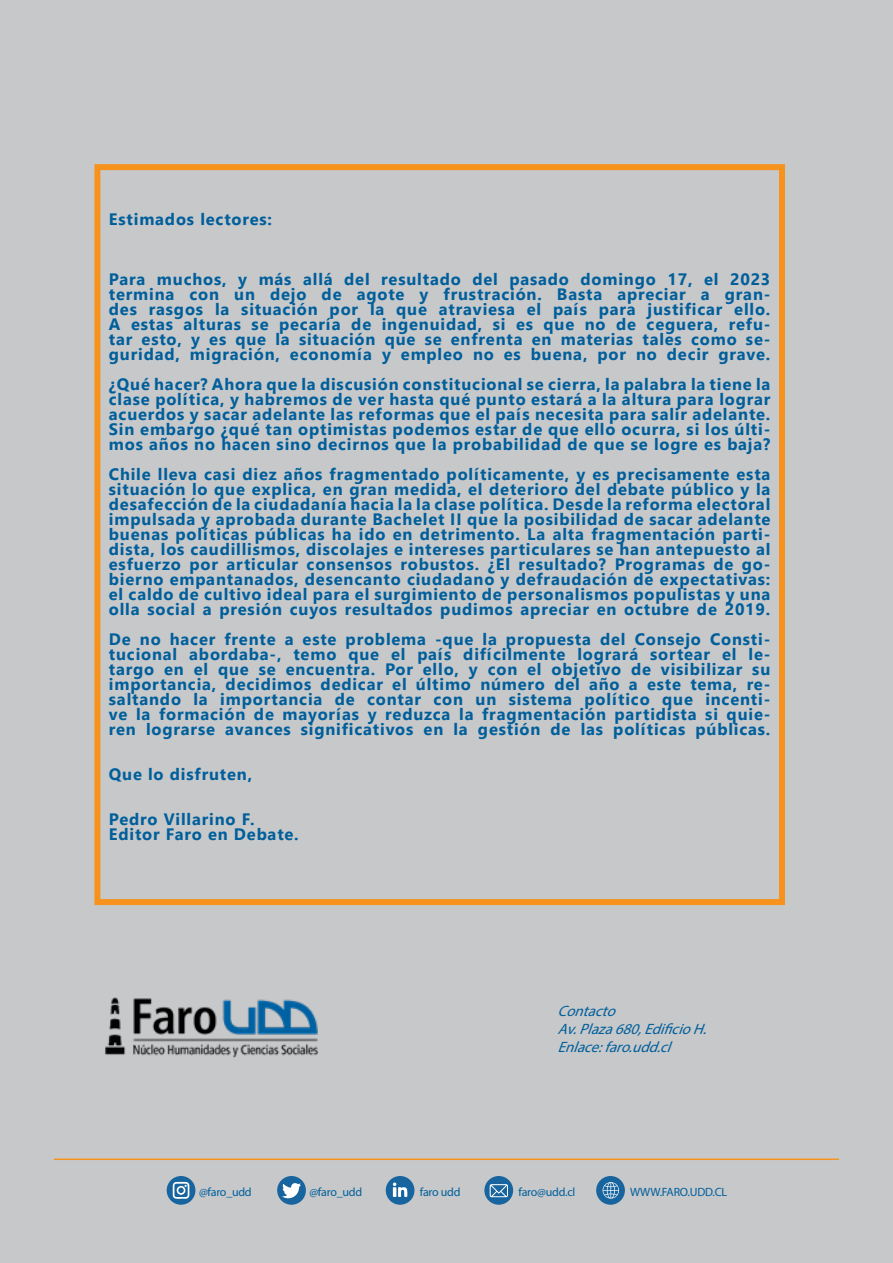
<style>
.page{position:relative;width:893px;height:1263px;background:#c7c8ca}
.page>*{position:absolute;margin:0;border:0;box-sizing:border-box;transform-origin:0 0}
.t1{font:700 16.5px/15px "Leelawadee UI";letter-spacing:.05em;color:#005f9b;text-align:justify}
.t2{font:italic 15px "Myriad Pro";color:#005f9b}
.t3{font:12px "Myriad Pro";letter-spacing:-.02em;color:#005f9b}
</style>
<div class="page">
<div style="left:94px;top:164px;width:691px;height:741px;border:6px solid #f7931d"></div>
<hr style="left:54px;top:1158px;width:785px;height:2px;background:#f7931d">
<svg style="left:484px;top:1176px;width:29px;height:29px"></svg>
<svg style="left:490px;top:1184px;width:18px;height:13px"></svg>
<div style="left:596px;top:1176px;width:29px;height:29px;background:#18649e;border-radius:50%"></div>
<div style="left:277px;top:1176px;width:29px;height:29px;background:#18649e;border-radius:50%"></div>
<svg style="left:282px;top:1183px;width:19px;height:16px"></svg>
<div style="left:386px;top:1176px;width:28px;height:29px;background:#18649e;border-radius:50%"></div>
<svg style="left:392px;top:1182px;width:15px;height:15px"></svg>
<div style="left:167px;top:1176px;width:28px;height:29px;background:#18649e;border-radius:50%"></div>
<svg style="left:173px;top:1182px;width:16px;height:17px"></svg>
<svg style="left:603px;top:1182px;width:16px;height:16px"></svg>
<img style="left:105px;top:997px;width:213px;height:61px">
<p class="t1" style="left:109px;top:211px;width:165px">Estimados lectores:</p>
<p class="t1" style="left:109px;top:271px;width:663px">Para muchos, y más allá del resultado del pasado domingo 17, el 2023 termina con un dejo de agote y frustración. Basta apreciar a gran&shy;des rasgos la situación por la que atraviesa el país para justificar ello.<br>A estas alturas se pecaría de ingenuidad, si es que no de ceguera, refu&shy;tar esto, y es que la situación que se enfrenta en materias tales como se&shy;guridad, migración, economía y empleo no es buena, por no decir grave.</p>
<p class="t1" style="left:109px;top:376px;width:663px">¿Qué hacer? Ahora que la discusión constitucional se cierra, la palabra la tiene la clase política, y habremos de ver hasta qué punto estará a la altura para lograr acuerdos y sacar adelante las reformas que el país necesita para salir adelante.<br>Sin embargo ¿qué tan optimistas podemos estar de que ello ocurra, si los últi&shy;mos años no hacen sino decirnos que la probabilidad de que se logre es baja?</p>
<p class="t1" style="left:109px;top:466px;width:663px">Chile lleva casi diez años fragmentado políticamente, y es precisamente esta situación lo que explica, en gran medida, el deterioro del debate público y la desafección de la ciudadanía hacia la la clase política. Desde la reforma electoral impulsada y aprobada durante Bachelet II que la posibilidad de sacar adelante buenas políticas públicas ha ido en detrimento. La alta fragmentación parti&shy;dista, los caudillismos, discolajes e intereses particulares se han antepuesto al esfuerzo por articular consensos robustos. ¿El resultado? Programas de go&shy;bierno empantanados, desencanto ciudadano y defraudación de expectativas: el caldo de cultivo ideal para el surgimiento de personalismos populistas y una olla social a presión cuyos resultados pudimos apreciar en octubre de 2019.</p>
<p class="t1" style="left:109px;top:631px;width:663px">De no hacer frente a este problema -que la propuesta del Consejo Consti&shy;tucional abordaba-, temo que el país difícilmente logrará sortear el le&shy;targo en el que se encuentra. Por ello, y con el objetivo de visibilizar su importancia, decidimos dedicar el último número del año a este tema, re&shy;saltando la importancia de contar con un sistema político que incenti&shy;ve la formación de mayorías y reduzca la fragmentación partidista si quie&shy;ren lograrse avances significativos en la gestión de las políticas públicas.</p>
<p class="t1" style="left:109px;top:766px;width:145px">Que lo disfruten,</p>
<p class="t1" style="left:109px;top:811px;width:147px">Pedro Villarino F.</p>
<p class="t1" style="left:109px;top:826px;width:191px">Editor Faro en Debate.</p>
<p class="t2" style="left:557px;top:1002px;width:65px">Contacto</p>
<p class="t2" style="left:557px;top:1020px;width:156px">Av.Plaza680,EdificioH.</p>
<p class="t2" style="left:557px;top:1038px;width:121px">Enlace:faro.udd.cl</p>
<p class="t3" style="left:199px;top:1184px;width:54px">@faro_udd</p>
<p class="t3" style="left:309px;top:1184px;width:54px">@faro_udd</p>
<p class="t3" style="left:420px;top:1184px;width:42px">faro udd</p>
<p class="t3" style="left:518px;top:1184px;width:58px">faro@udd.cl</p>
<p class="t3" style="left:630px;top:1184px;width:98px">WWW.FARO.UDD.CL</p>
</div>
